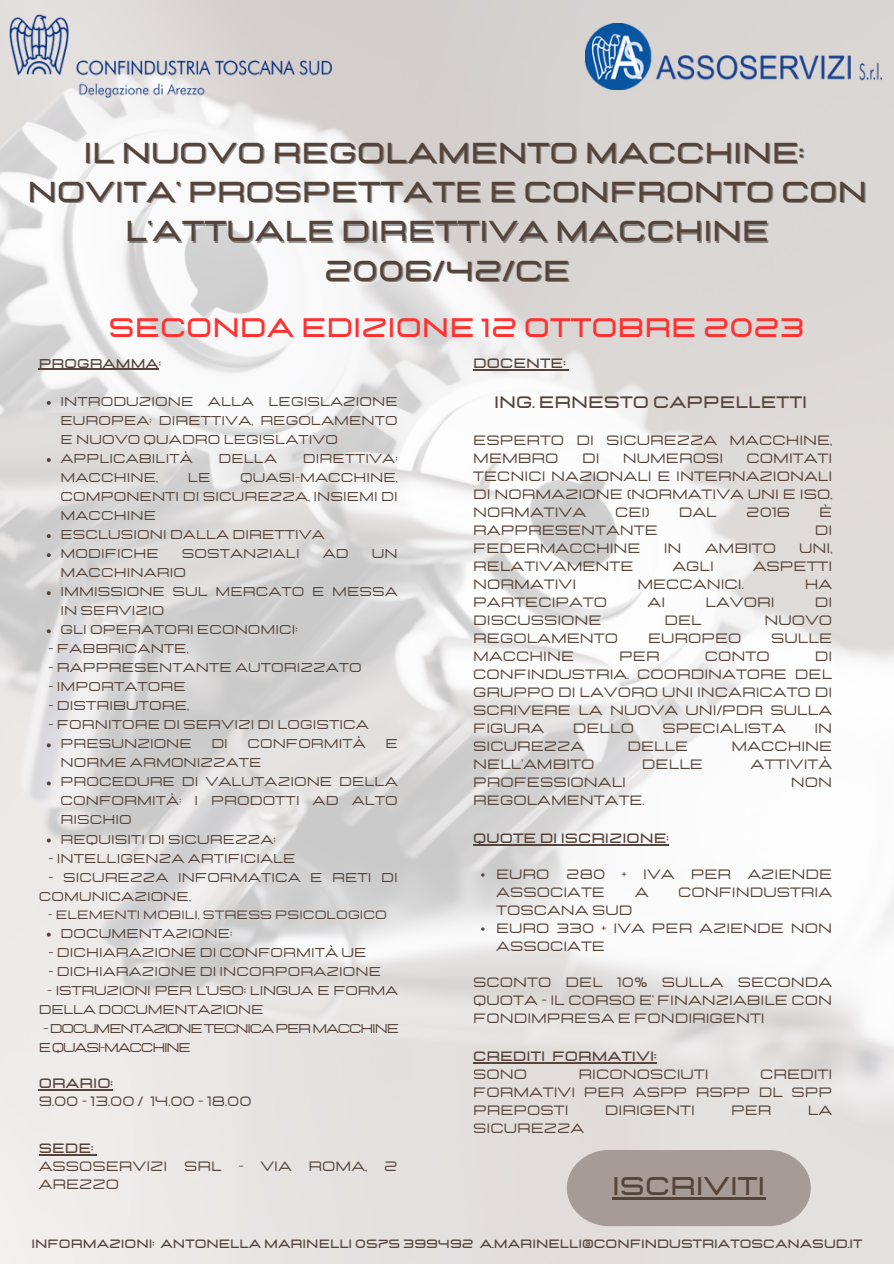
<style>
.page{position:relative;width:894px;height:1264px;background:#fff}
.page>*{position:absolute;margin:0;border:0;box-sizing:border-box;transform-origin:0 0}
.t1{font:700 28.65px/39.5px "Lastica";color:#56443a;text-align:center}
.t2{font:700 26.7px "Lastica";color:#ff3131}
.t3{font:700 25.5px "Lastica";color:#56443a}
.t4{font:700 16.5px "Lastica";color:#56443a}
.t5{font:13.5px/18px "Lastica";color:#56443a}
.t6{font:700 13.5px "Lastica";color:#56443a}
.t7{font:12.75px/19px "Lastica";letter-spacing:.005em;color:#56443a;text-align:justify}
.t8{font:12.75px/19px "Lastica";letter-spacing:-.025em;color:#56443a}
.t9{font:12.75px/19px "Lastica";letter-spacing:-.095em;color:#56443a}
.t10{font:700 12.75px "Lastica";letter-spacing:.005em;color:#56443a}
.t11{font:700 12px "Lastica";color:#56443a}
.t12{font:12px "Lastica";letter-spacing:.005em;color:#56443a}
</style>
<div class="page">
<img style="left:0;top:0;width:893px;height:1263px">
<img style="left:585px;top:23px;width:296px;height:67px">
<img style="left:9px;top:15px;width:322px;height:83px">
<svg style="left:566px;top:1149px;width:244px;height:77px;background:#aba09d"></svg>
<hr style="left:612px;top:1197px;width:153px;height:2px;background:#56443a">
<svg style="left:47px;top:401px;width:4px;height:4px"></svg>
<svg style="left:47px;top:458px;width:4px;height:4px"></svg>
<svg style="left:47px;top:534px;width:4px;height:4px"></svg>
<svg style="left:47px;top:553px;width:4px;height:4px"></svg>
<svg style="left:47px;top:591px;width:4px;height:4px"></svg>
<svg style="left:47px;top:629px;width:4px;height:4px"></svg>
<svg style="left:47px;top:743px;width:4px;height:4px"></svg>
<svg style="left:47px;top:781px;width:4px;height:4px"></svg>
<svg style="left:47px;top:838px;width:4px;height:4px"></svg>
<svg style="left:47px;top:932px;width:4px;height:4px"></svg>
<hr style="left:39px;top:369px;width:120px;height:1px;background:#56443a">
<hr style="left:473px;top:369px;width:92px;height:1px;background:#56443a">
<hr style="left:473px;top:844px;width:195px;height:1px;background:#56443a">
<hr style="left:39px;top:1153px;width:55px;height:1px;background:#56443a">
<hr style="left:473px;top:1062px;width:72px;height:1px;background:#56443a">
<hr style="left:552px;top:1062px;width:104px;height:1px;background:#56443a">
<hr style="left:39px;top:1089px;width:74px;height:1px;background:#56443a">
<p class="t1" style="left:83px;top:134px;width:721px">IL NUOVO REGOLAMENTO MACCHINE:</p>
<p class="t1" style="left:27px;top:173px;width:840px">NOVITA' PROSPETTATE E CONFRONTO CON<br>L'ATTUALE DIRETTIVA MACCHINE<br>2006/42/CE</p>
<p class="t2" style="left:108px;top:315px;width:697px">SECONDA EDIZIONE 12 OTTOBRE 2023</p>
<p class="t10" style="left:39px;top:357px;width:124px">PROGRAMMA:</p>
<p class="t7" style="left:60px;top:392px;width:338px">INTRODUZIONE ALLA LEGISLAZIONE EUROPEA: DIRETTIVA, REGOLAMENTO E NUOVO QUADRO LEGISLATIVO</p>
<p class="t7" style="left:60px;top:449px;width:134px">APPLICABILITÀ</p>
<p class="t7" style="left:218px;top:449px;width:60px">DELLA</p>
<p class="t7" style="left:303px;top:449px;width:96px">DIRETTIVA:</p>
<p class="t7" style="left:60px;top:468px;width:99px">MACCHINE,</p>
<p class="t7" style="left:188px;top:468px;width:24px">LE</p>
<p class="t7" style="left:60px;top:468px;width:338px;text-indent:180px">QUASI-MACCHINE, COMPONENTI DI SICUREZZA, INSIEMI DI MACCHINE</p>
<p class="t7" style="left:60px;top:525px;width:266px">ESCLUSIONI DALLA DIRETTIVA</p>
<p class="t7" style="left:60px;top:544px;width:100px">MODIFICHE</p>
<p class="t7" style="left:182px;top:544px;width:119px">SOSTANZIALI</p>
<p class="t7" style="left:323px;top:544px;width:27px">AD</p>
<p class="t7" style="left:372px;top:544px;width:27px">UN</p>
<p class="t7" style="left:60px;top:563px;width:127px">MACCHINARIO</p>
<p class="t7" style="left:60px;top:582px;width:338px">IMMISSIONE SUL MERCATO E MESSA<br>IN SERVIZIO</p>
<p class="t7" style="left:60px;top:620px;width:239px">GLI OPERATORI ECONOMICI:</p>
<p class="t7" style="left:48px;top:639px;width:141px">- FABBRICANTE,</p>
<p class="t7" style="left:48px;top:658px;width:315px">- RAPPRESENTANTE AUTORIZZATO</p>
<p class="t7" style="left:48px;top:677px;width:139px">- IMPORTATORE</p>
<p class="t7" style="left:48px;top:696px;width:142px">- DISTRIBUTORE,</p>
<p class="t7" style="left:48px;top:715px;width:322px">- FORNITORE DI SERVIZI DI LOGISTICA</p>
<p class="t7" style="left:60px;top:734px;width:133px">PRESUNZIONE</p>
<p class="t7" style="left:211px;top:734px;width:18px">DI</p>
<p class="t7" style="left:247px;top:734px;width:120px">CONFORMITÀ</p>
<p class="t7" style="left:385px;top:734px;width:14px">E</p>
<p class="t7" style="left:60px;top:753px;width:203px">NORME ARMONIZZATE</p>
<p class="t7" style="left:60px;top:772px;width:339px">PROCEDURE DI VALUTAZIONE DELLA CONFORMITÀ: I PRODOTTI AD ALTO RISCHIO</p>
<p class="t7" style="left:60px;top:830px;width:217px">REQUISITI DI SICUREZZA:</p>
<p class="t7" style="left:48px;top:849px;width:248px">- INTELLIGENZA ARTIFICIALE</p>
<p class="t7" style="left:39px;top:868px;width:360px;text-indent:10px">- SICUREZZA INFORMATICA E RETI DI<br>COMUNICAZIONE,</p>
<p class="t12" style="left:48px;top:908px;width:340px">- ELEMENTI MOBILI, STRESS PSICOLOGICO</p>
<p class="t7" style="left:48px;top:943px;width:319px">- DICHIARAZIONE DI CONFORMITÀ UE</p>
<p class="t7" style="left:48px;top:962px;width:334px">- DICHIARAZIONE DI INCORPORAZIONE</p>
<p class="t8" style="left:39px;top:981px;width:361px;text-indent:8px">- ISTRUZIONI PER L’USO; LINGUA E FORMA<br>DELLA DOCUMENTAZIONE</p>
<p class="t9" style="left:39px;top:1019px;width:361px;text-indent:5px">- DOCUMENTAZIONE TECNICA PER MACCHINE<br>EQUASI-MACCHINE</p>
<p class="t7" style="left:60px;top:924px;width:173px">DOCUMENTAZIONE:</p>
<p class="t6" style="left:39px;top:1076px;width:76px">ORARIO:</p>
<p class="t5" style="left:39px;top:1092px;width:214px">9.00 - 13.00 / 14.00 - 18.00</p>
<p class="t6" style="left:39px;top:1141px;width:56px">SEDE:</p>
<p class="t5" style="left:39px;top:1157px;width:360px">ASSOSERVIZI SRL - VIA ROMA, 2<br>AREZZO</p>
<p class="t6" style="left:473px;top:357px;width:94px">DOCENTE:</p>
<p class="t4" style="left:494px;top:393px;width:314px">ING. ERNESTO CAPPELLETTI</p>
<p class="t5" style="left:473px;top:431px;width:360px">ESPERTO DI SICUREZZA MACCHINE,<br>MEMBRO</p>
<p class="t5" style="left:473px;top:449px;width:360px;text-align:justify;text-indent:273px">COMITATI TECNICI NAZIONALI E INTERNAZIONALI DI NORMAZIONE (NORMATIVA UNI E ISO, NORMATIVA</p>
<p class="t5" style="left:582px;top:449px;width:19px">DI</p>
<p class="t5" style="left:622px;top:449px;width:102px">NUMEROSI</p>
<p class="t5" style="left:615px;top:503px;width:36px">CEI)</p>
<p class="t5" style="left:678px;top:503px;width:40px">DAL</p>
<p class="t5" style="left:745px;top:503px;width:46px">2016</p>
<p class="t5" style="left:819px;top:503px;width:15px">È</p>
<p class="t5" style="left:473px;top:521px;width:186px">RAPPRESENTANTE</p>
<p class="t5" style="left:814px;top:521px;width:19px">DI</p>
<p class="t5" style="left:473px;top:539px;width:169px">FEDERMACCHINE</p>
<p class="t5" style="left:663px;top:539px;width:19px">IN</p>
<p class="t5" style="left:704px;top:539px;width:73px">AMBITO</p>
<p class="t5" style="left:799px;top:539px;width:35px">UNI,</p>
<p class="t5" style="left:473px;top:557px;width:162px">RELATIVAMENTE</p>
<p class="t5" style="left:672px;top:557px;width:43px">AGLI</p>
<p class="t5" style="left:752px;top:557px;width:81px">ASPETTI</p>
<p class="t5" style="left:473px;top:575px;width:104px">NORMATIVI</p>
<p class="t5" style="left:637px;top:575px;width:108px">MECCANICI.</p>
<p class="t5" style="left:804px;top:575px;width:29px">HA</p>
<p class="t5" style="left:473px;top:593px;width:135px">PARTECIPATO</p>
<p class="t5" style="left:647px;top:593px;width:19px">AI</p>
<p class="t5" style="left:705px;top:593px;width:70px">LAVORI</p>
<p class="t5" style="left:814px;top:593px;width:19px">DI</p>
<p class="t5" style="left:473px;top:611px;width:130px">DISCUSSIONE</p>
<p class="t5" style="left:664px;top:611px;width:39px">DEL</p>
<p class="t5" style="left:764px;top:611px;width:69px">NUOVO</p>
<p class="t5" style="left:473px;top:629px;width:146px">REGOLAMENTO</p>
<p class="t5" style="left:647px;top:629px;width:95px">EUROPEO</p>
<p class="t5" style="left:771px;top:629px;width:62px">SULLE</p>
<p class="t5" style="left:473px;top:647px;width:102px">MACCHINE</p>
<p class="t5" style="left:619px;top:647px;width:42px">PER</p>
<p class="t5" style="left:704px;top:647px;width:66px">CONTO</p>
<p class="t5" style="left:473px;top:647px;width:360px;text-align:justify;text-indent:341px">DI CONFINDUSTRIA. COORDINATORE DEL GRUPPO DI LAVORO UNI INCARICATO DI SCRIVERE LA NUOVA UNI/PDR SULLA FIGURA</p>
<p class="t5" style="left:572px;top:719px;width:63px">DELLO</p>
<p class="t5" style="left:662px;top:719px;width:125px">SPECIALISTA</p>
<p class="t5" style="left:814px;top:719px;width:19px">IN</p>
<p class="t5" style="left:473px;top:737px;width:112px">SICUREZZA</p>
<p class="t5" style="left:627px;top:737px;width:62px">DELLE</p>
<p class="t5" style="left:731px;top:737px;width:102px">MACCHINE</p>
<p class="t5" style="left:473px;top:755px;width:123px">NELL’AMBITO</p>
<p class="t5" style="left:641px;top:755px;width:62px">DELLE</p>
<p class="t5" style="left:750px;top:755px;width:83px">ATTIVITÀ</p>
<p class="t5" style="left:473px;top:773px;width:154px">PROFESSIONALI</p>
<p class="t5" style="left:790px;top:773px;width:43px">NON</p>
<p class="t5" style="left:473px;top:791px;width:173px">REGOLAMENTATE.</p>
<p class="t6" style="left:473px;top:831px;width:197px">QUOTE DI ISCRIZIONE:</p>
<p class="t5" style="left:496px;top:865px;width:337px">EURO 280 + IVA PER AZIENDE<br>ASSOCIATE</p>
<p class="t5" style="left:634px;top:883px;width:15px">A</p>
<p class="t5" style="left:678px;top:883px;width:155px">CONFINDUSTRIA</p>
<p class="t5" style="left:496px;top:901px;width:138px">TOSCANA SUD</p>
<p class="t5" style="left:496px;top:919px;width:337px">EURO 330 + IVA PER AZIENDE NON<br>ASSOCIATE</p>
<p class="t5" style="left:473px;top:973px;width:360px;text-align:justify">SCONTO DEL 10% SULLA SECONDA QUOTA - IL CORSO E' FINANZIABILE CON FONDIMPRESA E FONDIRIGENTI</p>
<p class="t6" style="left:473px;top:1049px;width:185px">CREDITI FORMATIVI:</p>
<p class="t5" style="left:473px;top:1065px;width:55px">SONO</p>
<p class="t5" style="left:578px;top:1065px;width:131px">RICONOSCIUTI</p>
<p class="t5" style="left:473px;top:1065px;width:360px;text-align:justify;text-indent:287px">CREDITI FORMATIVI PER ASPP RSPP DL SPP PREPOSTI</p>
<p class="t5" style="left:604px;top:1101px;width:91px">DIRIGENTI</p>
<p class="t5" style="left:731px;top:1101px;width:42px">PER</p>
<p class="t5" style="left:807px;top:1101px;width:26px">LA</p>
<p class="t5" style="left:473px;top:1119px;width:112px">SICUREZZA</p>
<p class="t3" style="left:612px;top:1173px;width:155px">ISCRIVITI</p>
<p class="t11" style="left:31px;top:1237px;width:832px">INFORMAZIONI: ANTONELLA MARINELLI 0575 399492 A.MARINELLI@CONFINDUSTRIATOSCANASUD.IT</p>
</div>
